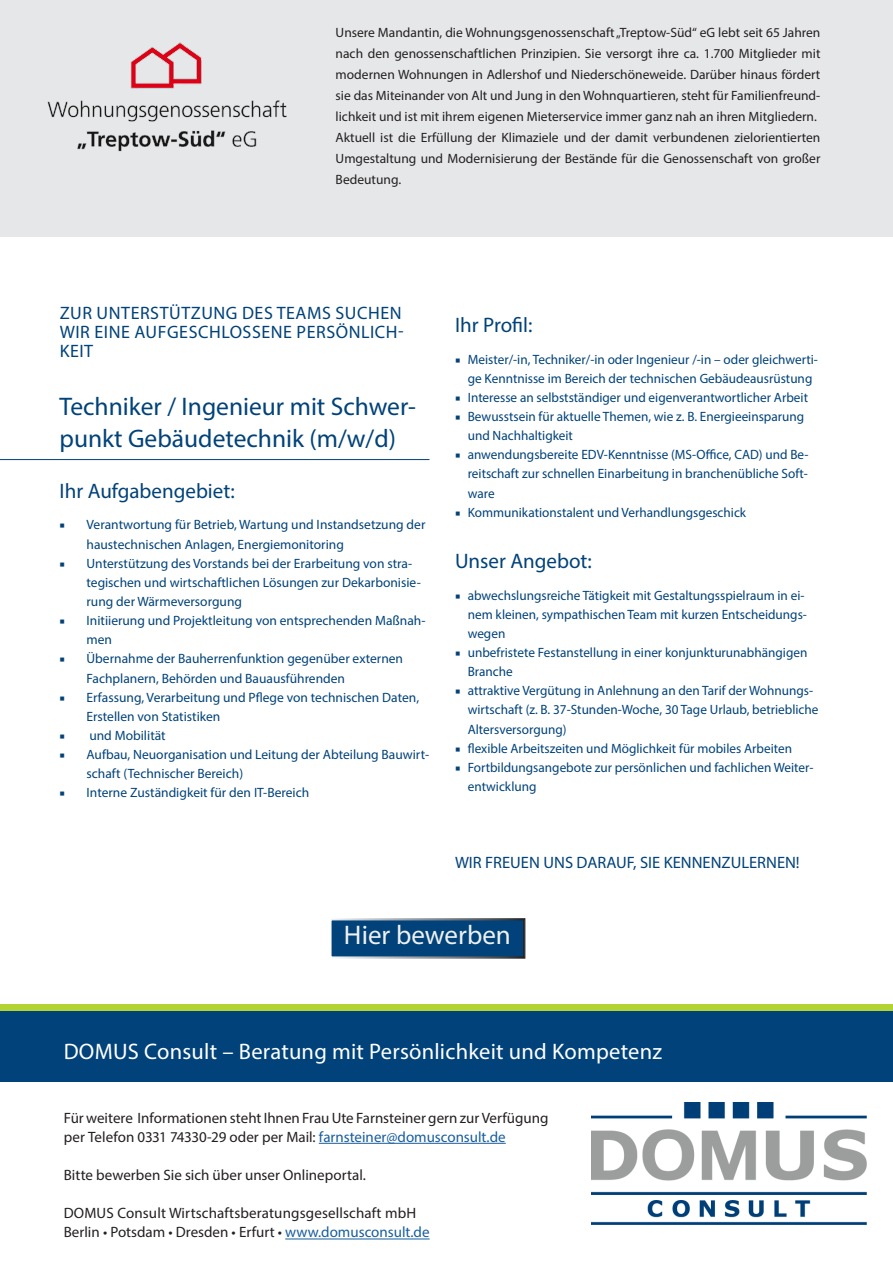
<style>
.page{position:relative;width:893px;height:1263px;background:#fff}
.page>*{position:absolute;margin:0;border:0;box-sizing:border-box;transform-origin:0 0}
._06_Stellenbeschreibung_Fließtext{font:27px "Myriad Pro";color:#eff1f0}
._02_Stelle{font:25.5px/32px "Myriad Pro";color:#004279}
._07_Abbinder_auf_Blau{font:22.5px "Myriad Pro";letter-spacing:.01em;color:#fff}
._03_Stellenbeschreibung_Überschrift{font:21px "Myriad Pro";color:#004279}
._06_Stellenbeschreibung_Fließtext-2{font:21px "Myriad Pro";color:#004279}
._01_Wir_suchen{font:18px/19.2px "Myriad Pro";letter-spacing:.03em;color:#004279}
._06_Stellenbeschreibung_Fließtext-3{font:16.5px "Myriad Pro";color:#004279}
._08_Abbinder_Fließtext{font:15px/19.2px "Myriad Pro";color:#231f20}
.t1{font:13.5px/19.2px "Myriad Pro";color:#004279}
.t2{font:13.5px/21px "Myriad Pro";color:#231f20;text-align:justify}
.s1{font-family:"Kepler Std";font-weight:700}
.s2{color:#175d9e}
</style>
<div class="page">
<div style="left:0;top:1011px;width:893px;height:70px;background:#004279"></div>
<div style="left:0;top:1005px;width:893px;height:6px;background:#b3d234"></div>
<img style="left:591px;top:1102px;width:276px;height:122px">
<hr style="left:319px;top:1143px;width:187px;height:1px;background:#175d9e">
<hr style="left:285px;top:1238px;width:145px;height:1px;background:#175d9e">
<hr style="left:0;top:459px;width:429px;height:1px;background:#004279">
<div style="left:333px;top:918px;width:192px;height:40px;background:#004279"></div>
<img style="left:36px;top:25px;width:262px;height:158px">
<p class="t2" style="left:336px;top:21px;width:486px">Unsere Mandantin, die Wohnungsgenossenschaft „Treptow-Süd“ eG lebt seit 65 Jahren nach den genossenschaftlichen Prinzipien. Sie versorgt ihre ca. 1.700 Mitglieder mit modernen Wohnungen in Adlershof und Niederschöneweide. Darüber hinaus fördert sie das Miteinander von Alt und Jung in den Wohnquartieren, steht für Familienfreund&shy;lichkeit und ist mit ihrem eigenen Mieterservice immer ganz nah an ihren Mitgliedern.</p>
<p class="t2" style="left:336px;top:126px;width:486px">Aktuell ist die Erfüllung der Klimaziele und der damit verbundenen zielorientierten Umgestaltung und Modernisierung der Bestände für die Genossenschaft von großer Bedeutung.</p>
<p class="_01_Wir_suchen" style="left:60px;top:303px;width:346px">ZUR UNTERSTÜTZUNG DES TEAMS SUCHEN<br>WIR EINE AUFGESCHLOSSENE PERSÖNLICH-<br>KEIT</p>
<p class="_02_Stelle" style="left:60px;top:390px;width:358px">Techniker / Ingenieur mit Schwer&shy;punkt Gebäudetechnik (m/w/d)</p>
<p class="_03_Stellenbeschreibung_Überschrift" style="left:60px;top:477px;width:177px">Ihr Aufgabengebiet:</p>
<p class="t1" style="left:87px;top:515px;width:340px;text-indent:-27px"><span class="s1">■</span> Verantwortung für Betrieb, Wartung und Instandsetzung der haustechnischen Anlagen, Energiemonitoring</p>
<p class="t1" style="left:87px;top:553px;width:336px;text-indent:-27px"><span class="s1">■</span> Unterstützung des Vorstands bei der Erarbeitung von stra&shy;tegischen und wirtschaftlichen Lösungen zur Dekarbonisie&shy;rung der Wärmeversorgung</p>
<p class="t1" style="left:87px;top:611px;width:341px;text-indent:-27px"><span class="s1">■</span> Initiierung und Projektleitung von entsprechenden Maßnah&shy;men</p>
<p class="t1" style="left:87px;top:649px;width:318px;text-indent:-27px"><span class="s1">■</span> Übernahme der Bauherrenfunktion gegenüber externen<br>Fachplanern, Behörden und Bauausführenden</p>
<p class="t1" style="left:87px;top:687px;width:334px;text-indent:-27px"><span class="s1">■</span> Erfassung, Verarbeitung und Pflege von technischen Daten,<br>Erstellen von Statistiken</p>
<p class="t1" style="left:60px;top:726px;width:108px"><span class="s1">■</span> und Mobilität</p>
<p class="t1" style="left:87px;top:745px;width:344px;text-indent:-27px"><span class="s1">■</span> Aufbau, Neuorganisation und Leitung der Abteilung Bauwirt&shy;schaft (Technischer Bereich)</p>
<p class="t1" style="left:60px;top:783px;width:251px"><span class="s1">■</span> Interne Zuständigkeit für den IT-Bereich</p>
<p class="_03_Stellenbeschreibung_Überschrift" style="left:455px;top:312px;width:79px">Ihr Profil:</p>
<p class="t1" style="left:455px;top:349px;width:364px;text-align:center"><span class="s1">■</span> Meister/-in, Techniker/-in oder Ingenieur /-in – oder gleichwerti&shy;ge Kenntnisse im Bereich der technischen Gebäudeausrüstung</p>
<p class="t1" style="left:455px;top:387px;width:355px"><span class="s1">■</span> Interesse an selbstständiger und eigenverantwortlicher Arbeit</p>
<p class="t1" style="left:468px;top:407px;width:338px;text-indent:-13px"><span class="s1">■</span> Bewusstsein für aktuelle Themen, wie z. B. Energieeinsparung und Nachhaltigkeit</p>
<p class="t1" style="left:468px;top:445px;width:342px;text-align:justify;text-indent:-13px"><span class="s1">■</span> anwendungsbereite EDV-Kenntnisse (MS-Office, CAD) und Be&shy;reitschaft zur schnellen Einarbeitung in branchenübliche Soft&shy;ware</p>
<p class="t1" style="left:455px;top:502px;width:293px"><span class="s1">■</span> Kommunikationstalent und Verhandlungsgeschick</p>
<p class="_06_Stellenbeschreibung_Fließtext-2" style="left:455px;top:548px;width:138px">Unser Angebot:</p>
<p class="t1" style="left:468px;top:585px;width:341px;text-indent:-13px"><span class="s1">■</span> abwechslungsreiche Tätigkeit mit Gestaltungsspielraum in ei&shy;nem kleinen, sympathischen Team mit kurzen Entscheidungs&shy;wegen</p>
<p class="t1" style="left:468px;top:643px;width:341px;text-indent:-13px"><span class="s1">■</span> unbefristete Festanstellung in einer konjunkturunabhängigen<br>Branche</p>
<p class="t1" style="left:468px;top:681px;width:352px;text-indent:-13px"><span class="s1">■</span> attraktive Vergütung in Anlehnung an den Tarif der Wohnungs&shy;wirtschaft (z. B. 37-Stunden-Woche, 30 Tage Urlaub, betriebliche<br>Altersversorgung)</p>
<p class="t1" style="left:455px;top:738px;width:339px"><span class="s1">■</span> flexible Arbeitszeiten und Möglichkeit für mobiles Arbeiten</p>
<p class="t1" style="left:468px;top:757px;width:347px;text-indent:-13px"><span class="s1">■</span> Fortbildungsangebote zur persönlichen und fachlichen Weiter&shy;entwicklung</p>
<p class="_06_Stellenbeschreibung_Fließtext-3" style="left:455px;top:852px;width:346px">WIR FREUEN UNS DARAUF, SIE KENNENZULERNEN!</p>
<p class="_06_Stellenbeschreibung_Fließtext" style="left:344px;top:918px;width:169px">Hier bewerben</p>
<p class="_07_Abbinder_auf_Blau" style="left:64px;top:1037px;width:600px">DOMUS Consult – Beratung mit Persönlichkeit und Kompetenz</p>
<p class="_08_Abbinder_Fließtext" style="left:64px;top:1108px;width:486px">Für weitere Informationen steht Ihnen Frau Ute Farnsteiner gern zur Verfügung per Telefon 0331 74330-29 oder per Mail: <span class="s2">farnsteiner@domusconsult.de</span></p>
<p class="_08_Abbinder_Fließtext" style="left:64px;top:1165px;width:304px">Bitte bewerben Sie sich über unser Onlineportal.</p>
<p class="_08_Abbinder_Fließtext" style="left:64px;top:1203px;width:367px">DOMUS Consult Wirtschaftsberatungsgesellschaft mbH<br>Berlin • Potsdam • Dresden • Erfurt • <span class="s2">www.domusconsult.de</span></p>
</div>
